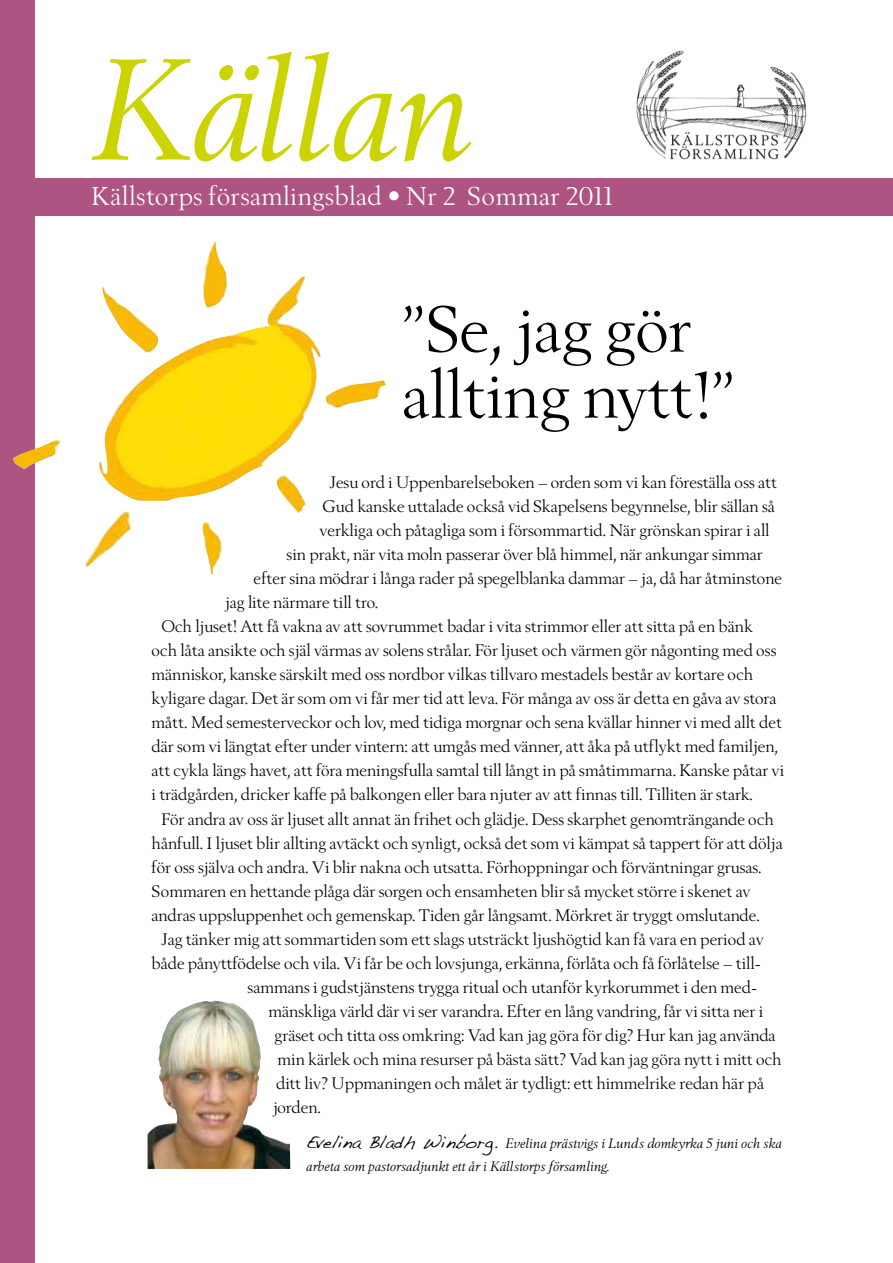
<style>
.page{position:relative;width:893px;height:1263px;background:#fff}
.page>*{position:absolute;margin:0;border:0;box-sizing:border-box;transform-origin:0 0}
.t1{font:italic 142.5px "Berling Nova Display Pro";letter-spacing:-.02em;color:#cbd300}
.t2{font:64.5px/66px "Berling Nova Display Pro";color:#000}
.t3{font:25.5px "Berling Nova Display Pro";letter-spacing:.02em;color:#fff}
.t4{font:16.5px "Berling Nova Display Pro";color:#000}
.t5{font:italic 13.5px/22.5px "Berling Nova Display Pro";color:#000}
.s1{font-family:"Handwriting Dakota";font-style:normal;font-size:18px}
</style>
<div class="page">
<div style="left:0;top:0;width:35px;height:1263px;background:#ae5482"></div>
<div style="left:0;top:178px;width:893px;height:38px;background:#ae5482"></div>
<img style="left:636px;top:50px;width:171px;height:110px">
<img style="left:13px;top:242px;width:373px;height:332px">
<img style="left:148px;top:1001px;width:142px;height:168px">
<h1 class="t1" style="left:90px;top:28px;width:386px">Källan</h1>
<h3 class="t3" style="left:92px;top:181px;width:523px">Källstorps församlingsblad • Nr 2 Sommar 2011</h3>
<h2 class="t2" style="left:401px;top:295px;width:336px">”Se, jag gör allting nytt!”</h2>
<p class="t4" style="left:330px;top:473px;width:449px">Jesu ord i Uppenbarelseboken – orden som vi kan föreställa oss att</p>
<p class="t4" style="left:323px;top:497px;width:454px">Gud kanske uttalade också vid Skapelsens begynnelse, blir sällan så</p>
<p class="t4" style="left:320px;top:521px;width:451px">verkliga och påtagliga som i försommartid. När grönskan spirar i all</p>
<p class="t4" style="left:287px;top:545px;width:478px">sin prakt, när vita moln passerar över blå himmel, när ankungar simmar</p>
<p class="t4" style="left:254px;top:569px;width:530px">efter sina mödrar i långa rader på spegelblanka dammar – ja, då har åtminstone</p>
<p class="t4" style="left:225px;top:593px;width:155px">jag lite närmare till tro.</p>
<p class="t4" style="left:161px;top:617px;width:593px">Och ljuset! Att få vakna av att sovrummet badar i vita strimmor eller att sitta på en bänk</p>
<p class="t4" style="left:152px;top:641px;width:626px">och låta ansikte och själ värmas av solens strålar. För ljuset och värmen gör någonting med oss</p>
<p class="t4" style="left:152px;top:665px;width:603px">människor, kanske särskilt med oss nordbor vilkas tillvaro mestadels består av kortare och</p>
<p class="t4" style="left:152px;top:689px;width:627px">kyligare dagar. Det är som om vi får mer tid att leva. För många av oss är detta en gåva av stora</p>
<p class="t4" style="left:152px;top:713px;width:632px">mått. Med semesterveckor och lov, med tidiga morgnar och sena kvällar hinner vi med allt det</p>
<p class="t4" style="left:152px;top:737px;width:628px">där som vi längtat efter under vintern: att umgås med vänner, att åka på utflykt med familjen,</p>
<p class="t4" style="left:152px;top:761px;width:634px">att cykla längs havet, att föra meningsfulla samtal till långt in på småtimmarna. Kanske påtar vi</p>
<p class="t4" style="left:152px;top:785px;width:603px">i trädgården, dricker kaffe på balkongen eller bara njuter av att finnas till. Tilliten är stark.</p>
<p class="t4" style="left:161px;top:809px;width:614px">För andra av oss är ljuset allt annat än frihet och glädje. Dess skarphet genomträngande och</p>
<p class="t4" style="left:152px;top:833px;width:633px">hånfull. I ljuset blir allting avtäckt och synligt, också det som vi kämpat så tappert för att dölja</p>
<p class="t4" style="left:152px;top:857px;width:611px">för oss själva och andra. Vi blir nakna och utsatta. Förhoppningar och förväntningar grusas.</p>
<p class="t4" style="left:152px;top:881px;width:601px">Sommaren en hettande plåga där sorgen och ensamheten blir så mycket större i skenet av</p>
<p class="t4" style="left:152px;top:905px;width:610px">andras uppsluppenhet och gemenskap. Tiden går långsamt. Mörkret är tryggt omslutande.</p>
<p class="t4" style="left:161px;top:929px;width:604px">Jag tänker mig att sommartiden som ett slags utsträckt ljushögtid kan få vara en period av</p>
<p class="t4" style="left:152px;top:953px;width:611px">både pånyttfödelse och vila. Vi får be och lovsjunga, erkänna, förlåta och få förlåtelse – till-</p>
<p class="t4" style="left:248px;top:977px;width:511px">sammans i gudstjänstens trygga ritual och utanför kyrkorummet i den med-</p>
<p class="t4" style="left:269px;top:1001px;width:496px">mänskliga värld där vi ser varandra. Efter en lång vandring, får vi sitta ner i</p>
<p class="t4" style="left:275px;top:1025px;width:503px">gräset och titta oss omkring: Vad kan jag göra för dig? Hur kan jag använda</p>
<p class="t4" style="left:278px;top:1049px;width:506px">min kärlek och mina resurser på bästa sätt? Vad kan jag göra nytt i mitt och</p>
<p class="t4" style="left:276px;top:1073px;width:489px">ditt liv? Uppmaningen och målet är tydligt: ett himmelrike redan här på</p>
<p class="t4" style="left:273px;top:1097px;width:49px">jorden.</p>
<p class="t5" style="left:306px;top:1133px;width:478px"><span class="s1">Evelina Bladh Winborg.</span> Evelina prästvigs i Lunds domkyrka 5 juni och ska arbeta som pastorsadjunkt ett år i Källstorps församling.</p>
</div>
